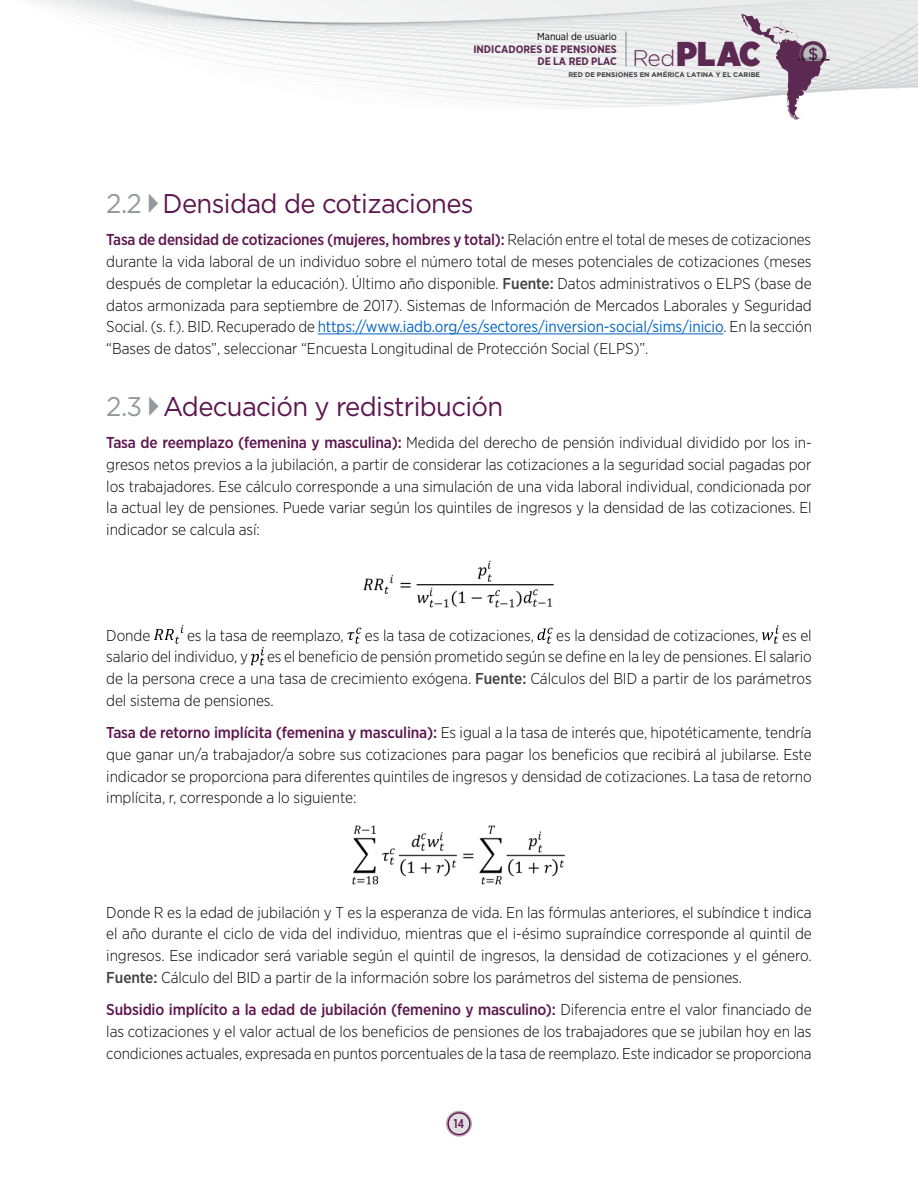
<style>
.page{position:relative;width:918px;height:1188px;background:#fff}
.page>*{position:absolute;margin:0;border:0;box-sizing:border-box;transform-origin:0 0}
.t1{font:900 34.35px "Gotham Narrow";color:#5c2953}
.t2{font:27px "Gotham";letter-spacing:-.025em;color:#5d154e;scale:.95 1}
.t3{font:300 15.75px/21.8px "Gotham Narrow";letter-spacing:-.005em;color:#000;text-align:justify}
.t4{font:500 12.75px "Gotham X Narrow";color:#5d154e}
.t5{font:700 10.8px/12.5px "Gotham Narrow";color:#5c2953;text-align:right}
.t6{font:10.2px "Gotham Narrow";color:#000}
.t7{font:700 6.75px "Gotham";color:#414042}
.s1{font-family:"Gotham Rounded";font-weight:300;font-size:22.65px}
.s2{color:#96999b}
.s3{font-weight:500;color:#5d154e}
.s4{font-weight:500;color:#414042}
.s5{font-weight:400;color:#0563c1}
</style>
<div class="page">
<svg style="left:36px;top:0;width:882px;height:107px"></svg>
<svg style="left:741px;top:14px;width:89px;height:106px"></svg>
<hr style="left:626px;top:31px;width:1px;height:36px;background:#838588">
<svg style="left:446px;top:1111px;width:26px;height:26px"></svg>
<div style="left:448px;top:1113px;width:22px;height:21px;background:#e0e0e1;border-radius:50%"></div>
<div style="left:448px;top:1112px;width:22px;height:23px;border:1px solid #5d154e;border-radius:50%"></div>
<hr style="left:318px;top:333px;width:405px;height:1px;background:#0563c1">
<img style="left:363px;top:560px;width:191px;height:48px">
<svg style="left:154px;top:625px;width:29px;height:19px"></svg>
<svg style="left:347px;top:628px;width:14px;height:16px"></svg>
<svg style="left:538px;top:628px;width:15px;height:16px"></svg>
<svg style="left:762px;top:625px;width:17px;height:19px"></svg>
<svg style="left:251px;top:647px;width:13px;height:18px"></svg>
<img style="left:352px;top:825px;width:213px;height:60px">
<p class="t6" style="left:537px;top:30px;width:81px">Manual de usuario</p>
<p class="t5" style="left:473px;top:42px;width:145px">INDICADORES DE PENSIONES<br>DE LA RED PLAC</p>
<h1 class="t1" style="left:633px;top:30px;width:129px"><span class="s1">Red</span>PLAC</h1>
<p class="t7" style="left:568px;top:70px;width:193px">RED DE PENSIONES EN AMÉRICA LATINA Y EL CARIBE</p>
<h2 class="t2" style="left:106px;top:186px;width:388px"><span class="s2">2.2</span> Densidad de cotizaciones</h2>
<p class="t3" style="left:106px;top:229px;width:707px"><span class="s3">Tasa de densidad de cotizaciones (mujeres, hombres y total):</span> Relación entre el total de meses de cotizaciones durante la vida laboral de un individuo sobre el número total de meses potenciales de cotizaciones (meses después de completar la educación). Último año disponible. <span class="s4">Fuente:</span> Datos administrativos o ELPS (base de datos armonizada para septiembre de 2017). Sistemas de Información de Mercados Laborales y Seguridad Social. (s. f.). BID. Recuperado de <span class="s5">https://www.iadb.org/es/sectores/inversion-social/sims/inicio</span>. En la sección “Bases de datos”, seleccionar “Encuesta Longitudinal de Protección Social (ELPS)”.</p>
<h2 class="t2" style="left:106px;top:389px;width:419px"><span class="s2">2.3</span> Adecuación y redistribución</h2>
<p class="t3" style="left:106px;top:431px;width:707px"><span class="s3">Tasa de reemplazo (femenina y masculina):</span> Medida del derecho de pensión individual dividido por los in&shy;gresos netos previos a la jubilación, a partir de considerar las cotizaciones a la seguridad social pagadas por los trabajadores. Ese cálculo corresponde a una simulación de una vida laboral individual, condicionada por la actual ley de pensiones. Puede variar según los quintiles de ingresos y la densidad de las cotizaciones. El indicador se calcula así:</p>
<p class="t3" style="left:106px;top:624px;width:707px;text-indent:676px">es el salario del individuo, y es el beneficio de pensión prometido según se define en la ley de pensiones. El salario de la persona crece a una tasa de crecimiento exógena. <span class="s4">Fuente:</span> Cálculos del BID a partir de los parámetros del sistema de pensiones.</p>
<p class="t3" style="left:106px;top:721px;width:707px"><span class="s3">Tasa de retorno implícita (femenina y masculina):</span> Es igual a la tasa de interés que, hipotéticamente, tendría que ganar un/a trabajador/a sobre sus cotizaciones para pagar los beneficios que recibirá al jubilarse. Este indicador se proporciona para diferentes quintiles de ingresos y densidad de cotizaciones. La tasa de retorno implícita, r, corresponde a lo siguiente:</p>
<p class="t3" style="left:106px;top:624px;width:46px">Donde</p>
<p class="t3" style="left:187px;top:624px;width:158px">es la tasa de reemplazo,</p>
<p class="t3" style="left:365px;top:624px;width:171px">es la tasa de cotizaciones,</p>
<p class="t3" style="left:556px;top:624px;width:204px">es la densidad de cotizaciones,</p>
<p class="t3" style="left:106px;top:901px;width:707px">Donde R es la edad de jubilación y T es la esperanza de vida. En las fórmulas anteriores, el subíndice t indica el año durante el ciclo de vida del individuo, mientras que el i-ésimo supraíndice corresponde al quintil de ingresos. Ese indicador será variable según el quintil de ingresos, la densidad de cotizaciones y el género.<br><span class="s4">Fuente:</span> Cálculo del BID a partir de la información sobre los parámetros del sistema de pensiones.</p>
<p class="t3" style="left:106px;top:999px;width:707px"><span class="s3">Subsidio implícito a la edad de jubilación (femenino y masculino):</span> Diferencia entre el valor financiado de las cotizaciones y el valor actual de los beneficios de pensiones de los trabajadores que se jubilan hoy en las condiciones actuales, expresada en puntos porcentuales de la tasa de reemplazo. Este indicador se proporciona</p>
<p class="t4" style="left:454px;top:1116px;width:12px">14</p>
</div>
